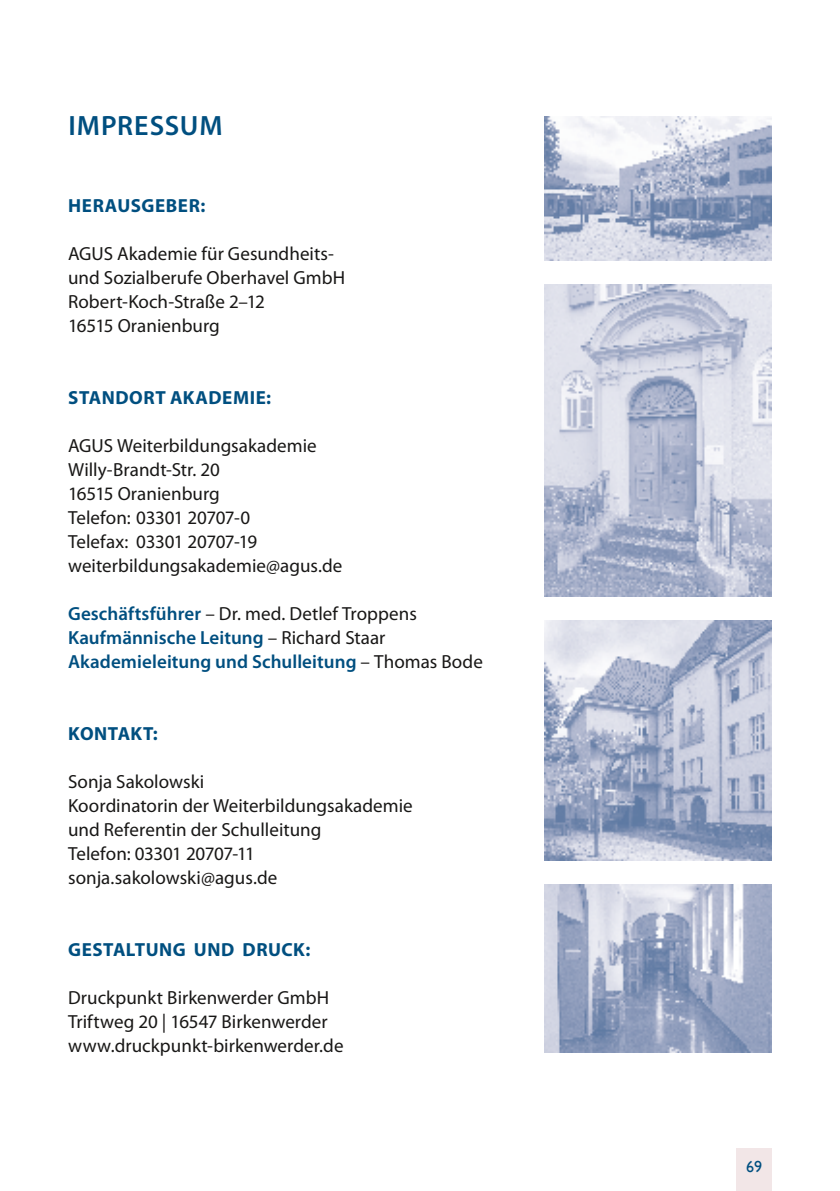
<style>
.page{position:relative;width:840px;height:1191px;background:#fff}
.page>*{position:absolute;margin:0;border:0;box-sizing:border-box;transform-origin:0 0}
.t1{font:600 28px "Myriad Pro";letter-spacing:.03em;color:#004f80}
.t2{font:19px/24px "Myriad Pro";letter-spacing:.005em;color:#181716}
.t3{font:600 19px/24px "Myriad Pro";letter-spacing:.005em;color:#004f80}
.t4{font:700 19px "Myriad Pro";letter-spacing:.03em;color:#004f80}
.t5{font:16px "Gill Sans";color:#004f80}
.s1{font-weight:400;color:#181716}
</style>
<div class="page">
<img style="left:544px;top:284px;width:227px;height:312px">
<img style="left:544px;top:620px;width:227px;height:240px">
<img style="left:544px;top:884px;width:227px;height:168px">
<img style="left:544px;top:116px;width:227px;height:144px">
<div style="left:736px;top:1148px;width:35px;height:43px;background:#f2e6e7"></div>
<h1 class="t1" style="left:68px;top:111px;width:156px">iMPressuM</h1>
<p class="t4" style="left:68px;top:196px;width:138px">HERAUSGEBER:</p>
<p class="t2" style="left:68px;top:243px;width:278px">AGUS Akademie für Gesundheits&shy;und Sozialberufe Oberhavel GmbH<br>Robert-Koch-Straße 2–12<br>16515 Oranienburg</p>
<p class="t4" style="left:68px;top:388px;width:204px">STANDORT AKADEMIE:</p>
<p class="t2" style="left:68px;top:435px;width:250px">AGUS Weiterbildungsakademie<br>Willy-Brandt-Str. 20<br>16515 Oranienburg</p>
<p class="t2" style="left:68px;top:507px;width:276px">Telefon: 03301 20707-0<br>Telefax: 03301 20707-19 weiterbildungsakademie@agus.de</p>
<p class="t3" style="left:68px;top:602px;width:416px">geschäftsführer <span class="s1">– Dr. med. Detlef Troppens </span>kaufmännische leitung <span class="s1">– Richard Staar<br></span>Akademieleitung und schulleitung <span class="s1">– Thomas Bode</span></p>
<p class="t4" style="left:68px;top:724px;width:91px">KONTAKT:</p>
<p class="t2" style="left:68px;top:771px;width:346px">Sonja Sakolowski<br>Koordinatorin der Weiterbildungsakademie und Referentin der Schulleitung<br>Telefon: 03301 20707-11 sonja.sakolowski@agus.de</p>
<p class="t4" style="left:68px;top:940px;width:243px">GESTALTUNG UND DRUCK:</p>
<p class="t2" style="left:68px;top:987px;width:277px">Druckpunkt Birkenwerder GmbH<br>Triftweg 20 | 16547 Birkenwerder www.druckpunkt-birkenwerder.de</p>
<p class="t5" style="left:745px;top:1157px;width:17px">69</p>
</div>
